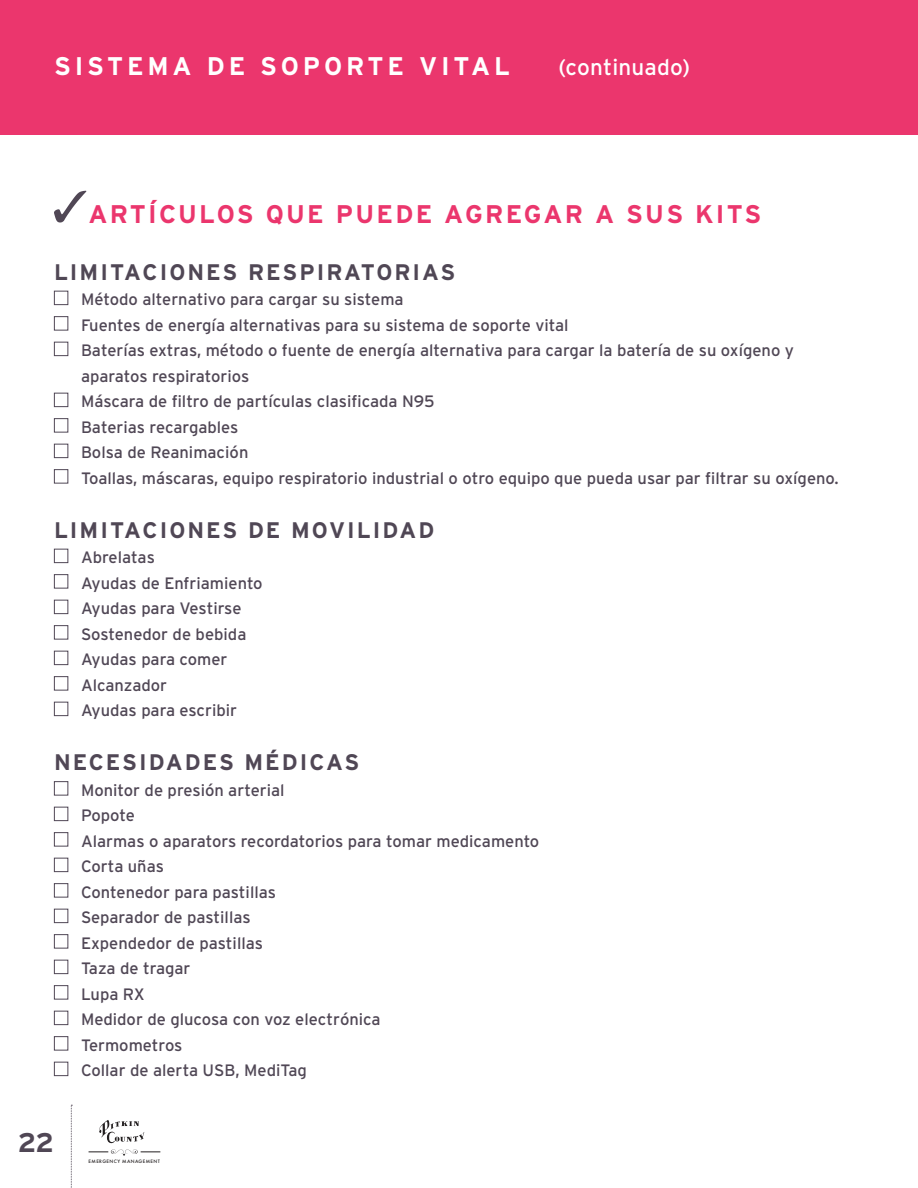
<style>
.page{position:relative;width:918px;height:1188px;background:#fff}
.page>*{position:absolute;margin:0;border:0;box-sizing:border-box;transform-origin:0 0}
.t1{font:700 27px "Interstate";color:#504755}
.t2{font:700 25.5px "Interstate";letter-spacing:.09em;color:#eb366d}
.t3{font:700 25.5px "Interstate";letter-spacing:.15em;color:#fff}
.t4{font:700 22.5px "Interstate";letter-spacing:.09em;color:#504755}
.t5{font:22.5px "Interstate";letter-spacing:.01em;color:#fff}
.t6{font:16.5px/25.5px "Interstate";color:#504755}
.t7{font:500 4.5px "Futura";letter-spacing:.09em;color:#231f20}
</style>
<div class="page">
<svg style="left:71px;top:1105px;width:1px;height:83px"></svg>
<svg style="left:99px;top:1120px;width:45px;height:23px"></svg>
<svg style="left:89px;top:1149px;width:71px;height:7px"></svg>
<div style="left:0;top:0;width:918px;height:135px;background:#eb366d"></div>
<svg style="left:54px;top:191px;width:32px;height:32px"></svg>
<div style="left:54px;top:291px;width:14px;height:14px;background:#fff;border:1px solid #504755"></div>
<div style="left:54px;top:316px;width:14px;height:15px;background:#fff;border:1px solid #504755"></div>
<div style="left:54px;top:342px;width:14px;height:14px;background:#fff;border:1px solid #504755"></div>
<div style="left:54px;top:393px;width:14px;height:14px;background:#fff;border:1px solid #504755"></div>
<div style="left:54px;top:418px;width:14px;height:15px;background:#fff;border:1px solid #504755"></div>
<div style="left:54px;top:444px;width:14px;height:14px;background:#fff;border:1px solid #504755"></div>
<div style="left:54px;top:469px;width:14px;height:15px;background:#fff;border:1px solid #504755"></div>
<div style="left:54px;top:549px;width:14px;height:14px;background:#fff;border:1px solid #504755"></div>
<div style="left:54px;top:574px;width:14px;height:15px;background:#fff;border:1px solid #504755"></div>
<div style="left:54px;top:600px;width:14px;height:14px;background:#fff;border:1px solid #504755"></div>
<div style="left:54px;top:625px;width:14px;height:15px;background:#fff;border:1px solid #504755"></div>
<div style="left:54px;top:651px;width:14px;height:14px;background:#fff;border:1px solid #504755"></div>
<div style="left:54px;top:676px;width:14px;height:15px;background:#fff;border:1px solid #504755"></div>
<div style="left:54px;top:702px;width:14px;height:14px;background:#fff;border:1px solid #504755"></div>
<div style="left:54px;top:781px;width:14px;height:15px;background:#fff;border:1px solid #504755"></div>
<div style="left:54px;top:807px;width:14px;height:14px;background:#fff;border:1px solid #504755"></div>
<div style="left:54px;top:832px;width:14px;height:15px;background:#fff;border:1px solid #504755"></div>
<div style="left:54px;top:858px;width:14px;height:14px;background:#fff;border:1px solid #504755"></div>
<div style="left:54px;top:883px;width:14px;height:15px;background:#fff;border:1px solid #504755"></div>
<div style="left:54px;top:909px;width:14px;height:14px;background:#fff;border:1px solid #504755"></div>
<div style="left:54px;top:934px;width:14px;height:15px;background:#fff;border:1px solid #504755"></div>
<div style="left:54px;top:960px;width:14px;height:14px;background:#fff;border:1px solid #504755"></div>
<div style="left:54px;top:985px;width:14px;height:15px;background:#fff;border:1px solid #504755"></div>
<div style="left:54px;top:1011px;width:14px;height:14px;background:#fff;border:1px solid #504755"></div>
<div style="left:54px;top:1036px;width:14px;height:15px;background:#fff;border:1px solid #504755"></div>
<div style="left:54px;top:1062px;width:14px;height:14px;background:#fff;border:1px solid #504755"></div>
<h2 class="t3" style="left:54px;top:51px;width:457px">SISTEMA DE SOPORTE VITAL</h2>
<h3 class="t5" style="left:559px;top:54px;width:133px">(continuado)</h3>
<h2 class="t2" style="left:88px;top:199px;width:675px">ARTÍCULOS QUE PUEDE AGREGAR A SUS KITS</h2>
<h3 class="t4" style="left:54px;top:259px;width:403px">LIMITACIONES RESPIRATORIAS</h3>
<p class="t6" style="left:81px;top:286px;width:759px">Método alternativo para cargar su sistema<br>Fuentes de energía alternativas para su sistema de soporte vital<br>Baterías extras, método o fuente de energía alternativa para cargar la batería de su oxígeno y aparatos respiratorios<br>Máscara de filtro de partículas clasificada N95<br>Baterias recargables<br>Bolsa de Reanimación<br>Toallas, máscaras, equipo respiratorio industrial o otro equipo que pueda usar par filtrar su oxígeno.</p>
<h3 class="t4" style="left:54px;top:517px;width:382px">LIMITACIONES DE MOVILIDAD</h3>
<p class="t6" style="left:81px;top:544px;width:183px">Abrelatas<br>Ayudas de Enfriamiento<br>Ayudas para Vestirse<br>Sostenedor de bebida<br>Ayudas para comer<br>Alcanzador<br>Ayudas para escribir</p>
<h3 class="t4" style="left:54px;top:750px;width:307px">NECESIDADES MÉDICAS</h3>
<p class="t6" style="left:81px;top:777px;width:460px">Monitor de presión arterial<br>Popote<br>Alarmas o aparators recordatorios para tomar medicamento<br>Corta uñas<br>Contenedor para pastillas<br>Separador de pastillas<br>Expendedor de pastillas<br>Taza de tragar<br>Lupa RX<br>Medidor de glucosa con voz electrónica<br>Termometros<br>Collar de alerta USB, MediTag</p>
<h1 class="t1" style="left:18px;top:1127px;width:38px">22</h1>
<p class="t7" style="left:89px;top:1159px;width:73px">EMERGENCY MANAGEMENT</p>
</div>
